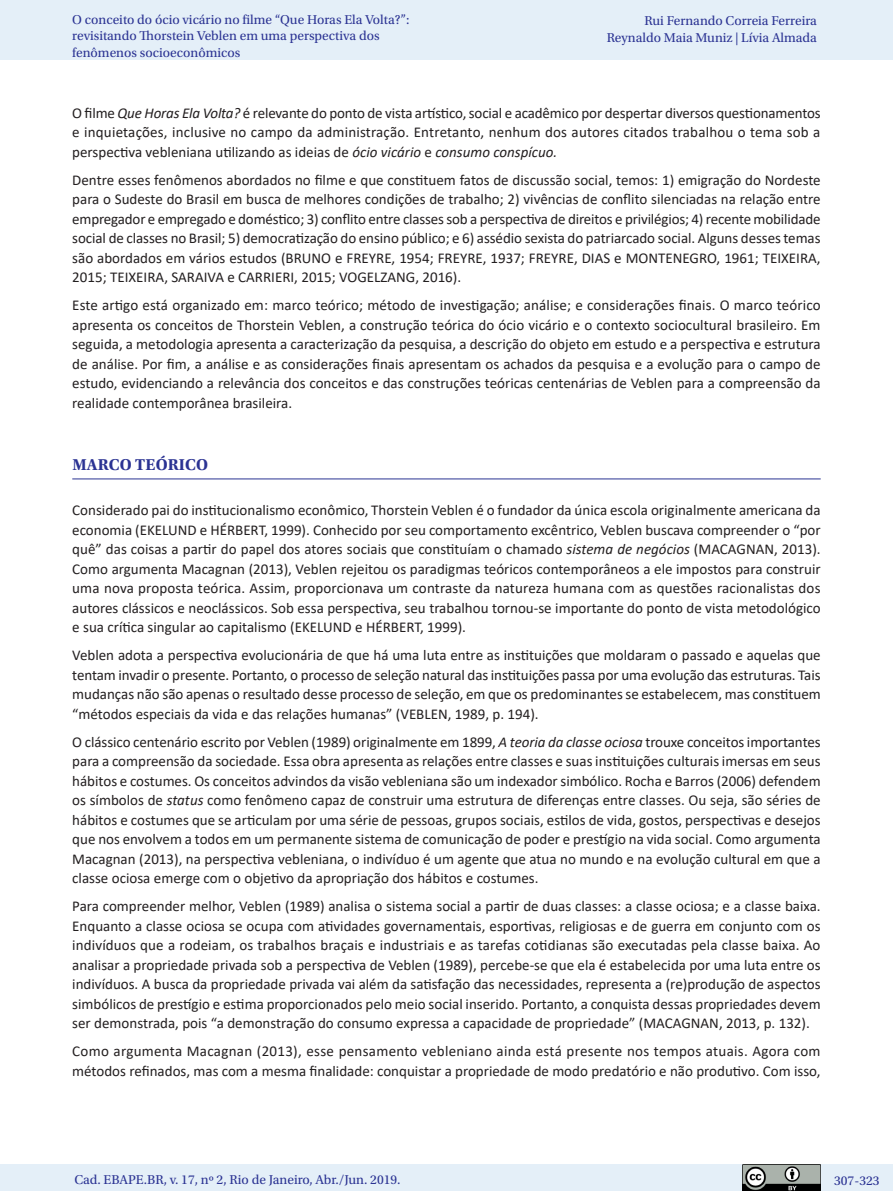
<style>
.page{position:relative;width:893px;height:1191px;background:#fff}
.page>*{position:absolute;margin:0;border:0;box-sizing:border-box;transform-origin:0 0}
._07_1_sub_1{font:700 16.5px "Utopia Std";letter-spacing:.01em;color:#2b3393}
._06_0_texto{font:15px/19.5px "Calibri";color:#231f20;text-align:justify}
.t1{font:13.5px/16.5px "Utopia Std";color:#2b3393}
.s1{font-style:italic}
</style>
<div class="page">
<div style="left:0;top:0;width:893px;height:60px;background:#e4eff8"></div>
<div style="left:0;top:1164px;width:893px;height:27px;background:#e4eff8"></div>
<img style="left:743px;top:1164px;width:78px;height:27px">
<hr style="left:72px;top:478px;width:749px;height:1px;background:#2b3393">
<p class="t1" style="left:72px;top:11px;width:339px">O conceito do ócio vicário no filme “Que Horas Ela Volta?”: revisitando Thorstein Veblen em uma perspectiva dos fenômenos socioeconômicos</p>
<p class="t1" style="left:607px;top:13px;width:212px;text-align:right">Rui Fernando Correia Ferreira<br>Reynaldo Maia Muniz | Lívia Almada</p>
<p class="_06_0_texto" style="left:72px;top:102px;width:750px">O filme <span class="s1">Que Horas Ela Volta?</span> é relevante do ponto de vista artístico, social e acadêmico por despertar diversos questionamentos e inquietações, inclusive no campo da administração. Entretanto, nenhum dos autores citados trabalhou o tema sob a perspectiva vebleniana utilizando as ideias de <span class="s1">ócio vicário</span> e <span class="s1">consumo conspícuo.</span></p>
<p class="_06_0_texto" style="left:72px;top:169px;width:750px">Dentre esses fenômenos abordados no filme e que constituem fatos de discussão social, temos: 1) emigração do Nordeste para o Sudeste do Brasil em busca de melhores condições de trabalho; 2) vivências de conflito silenciadas na relação entre empregador e empregado e doméstico; 3) conflito entre classes sob a perspectiva de direitos e privilégios; 4) recente mobilidade social de classes no Brasil; 5) democratização do ensino público; e 6) assédio sexista do patriarcado social. Alguns desses temas são abordados em vários estudos (BRUNO e FREYRE, 1954; FREYRE, 1937; FREYRE, DIAS e MONTENEGRO, 1961; TEIXEIRA, 2015; TEIXEIRA, SARAIVA e CARRIERI, 2015; VOGELZANG, 2016).</p>
<p class="_06_0_texto" style="left:72px;top:295px;width:750px">Este artigo está organizado em: marco teórico; método de investigação; análise; e considerações finais. O marco teórico apresenta os conceitos de Thorstein Veblen, a construção teórica do ócio vicário e o contexto sociocultural brasileiro. Em seguida, a metodologia apresenta a caracterização da pesquisa, a descrição do objeto em estudo e a perspectiva e estrutura de análise. Por fim, a análise e as considerações finais apresentam os achados da pesquisa e a evolução para o campo de estudo, evidenciando a relevância dos conceitos e das construções teóricas centenárias de Veblen para a compreensão da realidade contemporânea brasileira.</p>
<p class="_07_1_sub_1" style="left:72px;top:455px;width:137px">MARCO TEÓRICO</p>
<p class="_06_0_texto" style="left:72px;top:500px;width:750px">Considerado pai do institucionalismo econômico, Thorstein Veblen é o fundador da única escola originalmente americana da economia (EKELUND e HÉRBERT, 1999). Conhecido por seu comportamento excêntrico, Veblen buscava compreender o “por quê” das coisas a partir do papel dos atores sociais que constituíam o chamado <span class="s1">sistema de negócios</span> (MACAGNAN, 2013).<br>Como argumenta Macagnan (2013), Veblen rejeitou os paradigmas teóricos contemporâneos a ele impostos para construir uma nova proposta teórica. Assim, proporcionava um contraste da natureza humana com as questões racionalistas dos autores clássicos e neoclássicos. Sob essa perspectiva, seu trabalhou tornou-se importante do ponto de vista metodológico e sua crítica singular ao capitalismo (EKELUND e HÉRBERT, 1999).</p>
<p class="_06_0_texto" style="left:72px;top:645px;width:750px">Veblen adota a perspectiva evolucionária de que há uma luta entre as instituições que moldaram o passado e aquelas que tentam invadir o presente. Portanto, o processo de seleção natural das instituições passa por uma evolução das estruturas. Tais mudanças não são apenas o resultado desse processo de seleção, em que os predominantes se estabelecem, mas constituem “métodos especiais da vida e das relações humanas” (VEBLEN, 1989, p. 194).</p>
<p class="_06_0_texto" style="left:72px;top:731px;width:750px">O clássico centenário escrito por Veblen (1989) originalmente em 1899, <span class="s1">A teoria da classe ociosa</span> trouxe conceitos importantes para a compreensão da sociedade. Essa obra apresenta as relações entre classes e suas instituições culturais imersas em seus hábitos e costumes. Os conceitos advindos da visão vebleniana são um indexador simbólico. Rocha e Barros (2006) defendem os símbolos de <span class="s1">status</span> como fenômeno capaz de construir uma estrutura de diferenças entre classes. Ou seja, são séries de hábitos e costumes que se articulam por uma série de pessoas, grupos sociais, estilos de vida, gostos, perspectivas e desejos que nos envolvem a todos em um permanente sistema de comunicação de poder e prestígio na vida social. Como argumenta Macagnan (2013), na perspectiva vebleniana, o indivíduo é um agente que atua no mundo e na evolução cultural em que a classe ociosa emerge com o objetivo da apropriação dos hábitos e costumes.</p>
<p class="_06_0_texto" style="left:72px;top:896px;width:750px">Para compreender melhor, Veblen (1989) analisa o sistema social a partir de duas classes: a classe ociosa; e a classe baixa.<br>Enquanto a classe ociosa se ocupa com atividades governamentais, esportivas, religiosas e de guerra em conjunto com os indivíduos que a rodeiam, os trabalhos braçais e industriais e as tarefas cotidianas são executadas pela classe baixa. Ao analisar a propriedade privada sob a perspectiva de Veblen (1989), percebe-se que ela é estabelecida por uma luta entre os indivíduos. A busca da propriedade privada vai além da satisfação das necessidades, representa a (re)produção de aspectos simbólicos de prestígio e estima proporcionados pelo meio social inserido. Portanto, a conquista dessas propriedades devem ser demonstrada, pois “a demonstração do consumo expressa a capacidade de propriedade” (MACAGNAN, 2013, p. 132).</p>
<p class="_06_0_texto" style="left:72px;top:1041px;width:750px">Como argumenta Macagnan (2013), esse pensamento vebleniano ainda está presente nos tempos atuais. Agora com métodos refinados, mas com a mesma finalidade: conquistar a propriedade de modo predatório e não produtivo. Com isso,</p>
<p class="t1" style="left:74px;top:1171px;width:328px">Cad. EBAPE.BR, v. 17, nº 2, Rio de Janeiro, Abr./Jun. 2019.</p>
<p class="t1" style="left:834px;top:1172px;width:47px">307-323</p>
</div>
